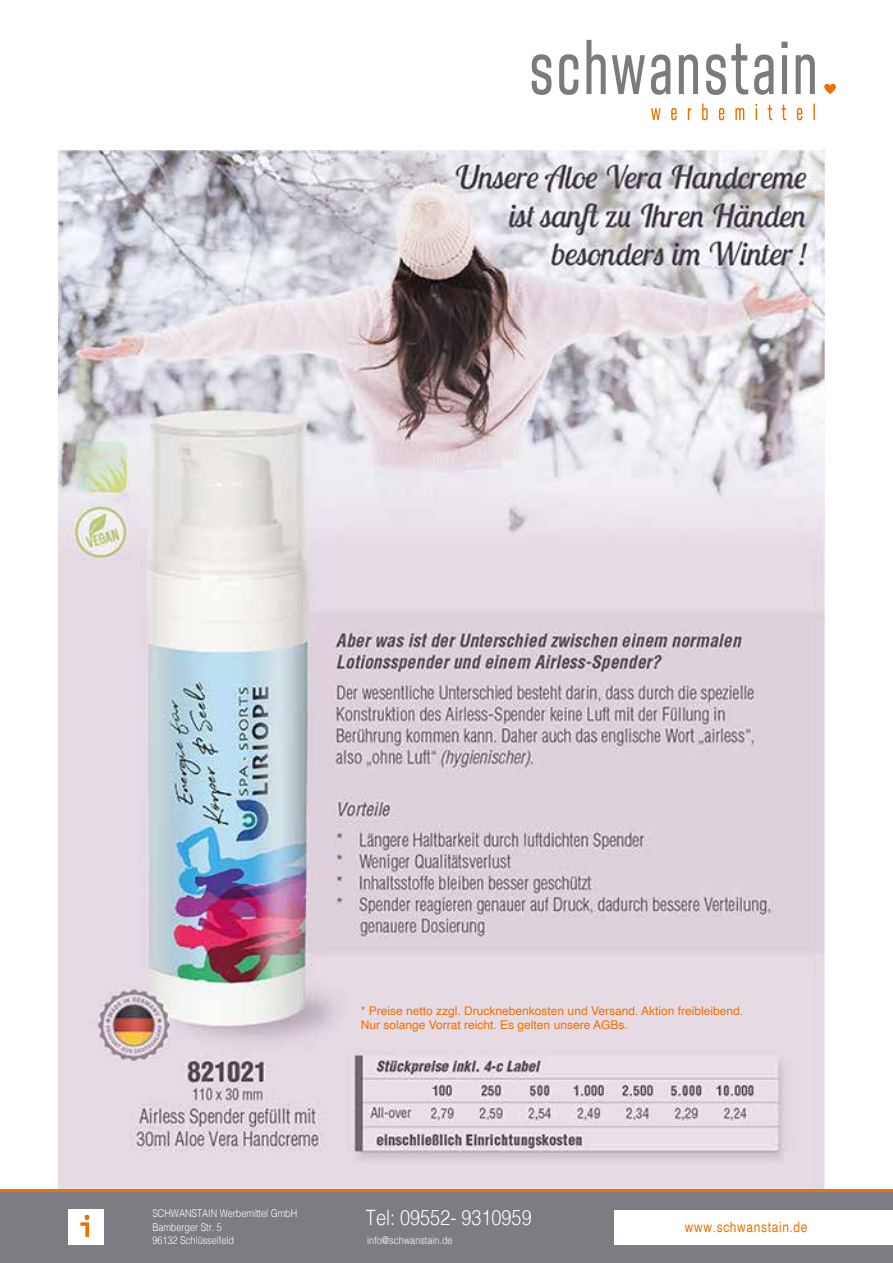
<style>
.page{position:relative;width:893px;height:1263px;background:#fff}
.page>*{position:absolute;margin:0;border:0;box-sizing:border-box;transform-origin:0 0}
.t1{font:300 21.15px "Helvetica";color:#fff;scale:.85 1}
.t2{font:14.25px "Helvetica";letter-spacing:.05em;color:#ee7100;scale:.84 1}
.t3{font:12px/14.4px "Helvetica";color:#ee7100}
.t4{font:300 10.65px/13.5px "Helvetica";color:#fff;scale:.85 1}
</style>
<div class="page">
<img style="left:59px;top:151px;width:766px;height:1038px">
<svg style="left:651px;top:103px;width:164px;height:17px"></svg>
<svg style="left:824px;top:83px;width:12px;height:11px"></svg>
<svg style="left:532px;top:40px;width:283px;height:55px"></svg>
<div style="left:0;top:1189px;width:893px;height:9px;background:#ee7100"></div>
<div style="left:0;top:1192px;width:893px;height:71px;background:#7d7c82"></div>
<div style="left:68px;top:1209px;width:36px;height:35px;background:#fff"></div>
<svg style="left:80px;top:1215px;width:9px;height:22px"></svg>
<div style="left:614px;top:1210px;width:279px;height:34px;background:#fff"></div>
<p class="t3" style="left:361px;top:1004px;width:384px">* Preise netto zzgl. Drucknebenkosten und Versand. Aktion freibleibend.<br>Nur solange Vorrat reicht. Es gelten unsere AGBs.</p>
<p class="t4" style="left:152px;top:1206px;width:172px">SCHWANSTAIN Werbemittel GmbH<br>Bamberger Str. 5<br>96132 Schlüsselfeld</p>
<h1 class="t1" style="left:366px;top:1199px;width:196px">Tel: 09552- 9310959</h1>
<p class="t4" style="left:367px;top:1232px;width:102px">info@schwanstain.de</p>
<p class="t2" style="left:685px;top:1216px;width:148px">www.schwanstain.de</p>
</div>
